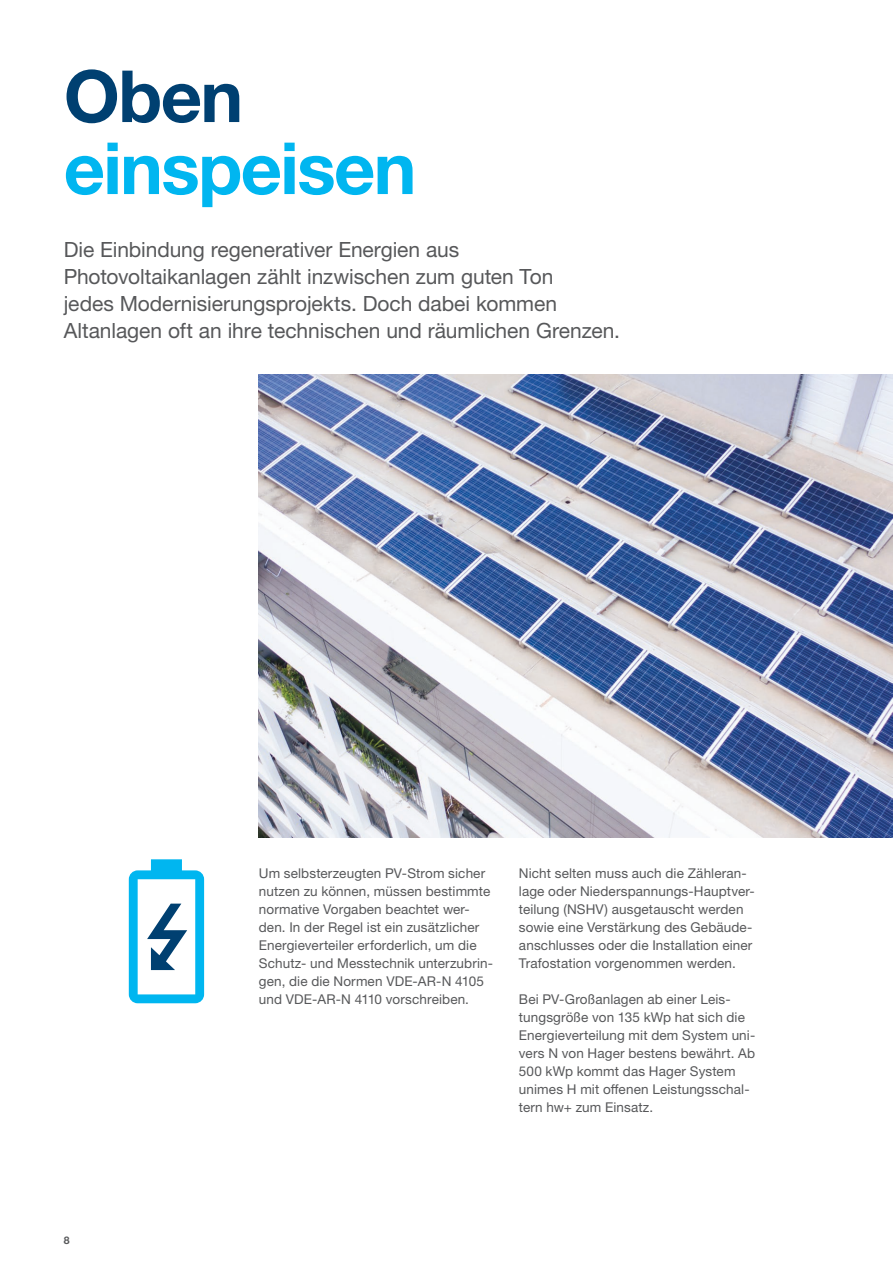
<style>
.page{position:relative;width:893px;height:1263px;background:#fff}
.page>*{position:absolute;margin:0;border:0;box-sizing:border-box;transform-origin:0 0}
.hager_Headline_48pt_48pt_bold{font:700 72px/72px "Helvetica Neue LTW1 G";letter-spacing:-.025em;color:#00b6f0}
.hager_Teaser_text_14pt_18pt_roman{font:21px/27px "Helvetica Neue LTW1 G";letter-spacing:-.005em;color:#57585a}
.hager_Teaser_text_14pt_18pt_roman-2{font:13.5px/18px "Helvetica Neue LTW1 G";letter-spacing:.01em;color:#57585a}
.hager_Pagina_7pt_9pt_bold{font:700 10.5px "Helvetica Neue LTW1 G";color:#57585a}
.s1{color:#004071}
</style>
<div class="page">
<img style="left:259px;top:375px;width:634px;height:463px">
<svg style="left:129px;top:859px;width:75px;height:144px"></svg>
<p class="hager_Headline_48pt_48pt_bold" style="left:64px;top:60px;width:354px"><span class="s1">Oben </span>einspeisen</p>
<p class="hager_Teaser_text_14pt_18pt_roman" style="left:64px;top:236px;width:397px">Die Einbindung regenerativer Energien aus</p>
<p class="hager_Teaser_text_14pt_18pt_roman" style="left:64px;top:263px;width:558px">Photovoltaikanlagen zählt inzwischen zum guten Ton<br>jedes Modernisierungsprojekts. Doch dabei kommen<br>Altanlagen oft an ihre technischen und räumlichen Grenzen.</p>
<p class="hager_Pagina_7pt_9pt_bold" style="left:64px;top:1233px;width:7px">8</p>
<p class="hager_Teaser_text_14pt_18pt_roman-2" style="left:259px;top:864px;width:236px">Um selbsterzeugten PV-Strom sicher nutzen zu können, müssen bestimmte normative Vorgaben beachtet wer&shy;den. In der Regel ist ein zusätzlicher Energieverteiler erforderlich, um die Schutz- und Messtechnik unterzubrin&shy;gen, die die Normen VDE-AR-N 4105 und VDE-AR-N 4110 vorschreiben.</p>
<p class="hager_Teaser_text_14pt_18pt_roman-2" style="left:519px;top:864px;width:237px">Nicht selten muss auch die Zähleran&shy;lage oder Niederspannungs-Hauptver&shy;teilung (NSHV) ausgetauscht werden sowie eine Verstärkung des Gebäude&shy;anschlusses oder die Installation einer Trafostation vorgenommen werden.</p>
<p class="hager_Teaser_text_14pt_18pt_roman-2" style="left:519px;top:990px;width:238px">Bei PV-Großanlagen ab einer Leis&shy;tungsgröße von 135 kWp hat sich die Energieverteilung mit dem System uni&shy;vers N von Hager bestens bewährt. Ab 500 kWp kommt das Hager System unimes H mit offenen Leistungsschal&shy;tern hw+ zum Einsatz.</p>
</div>
